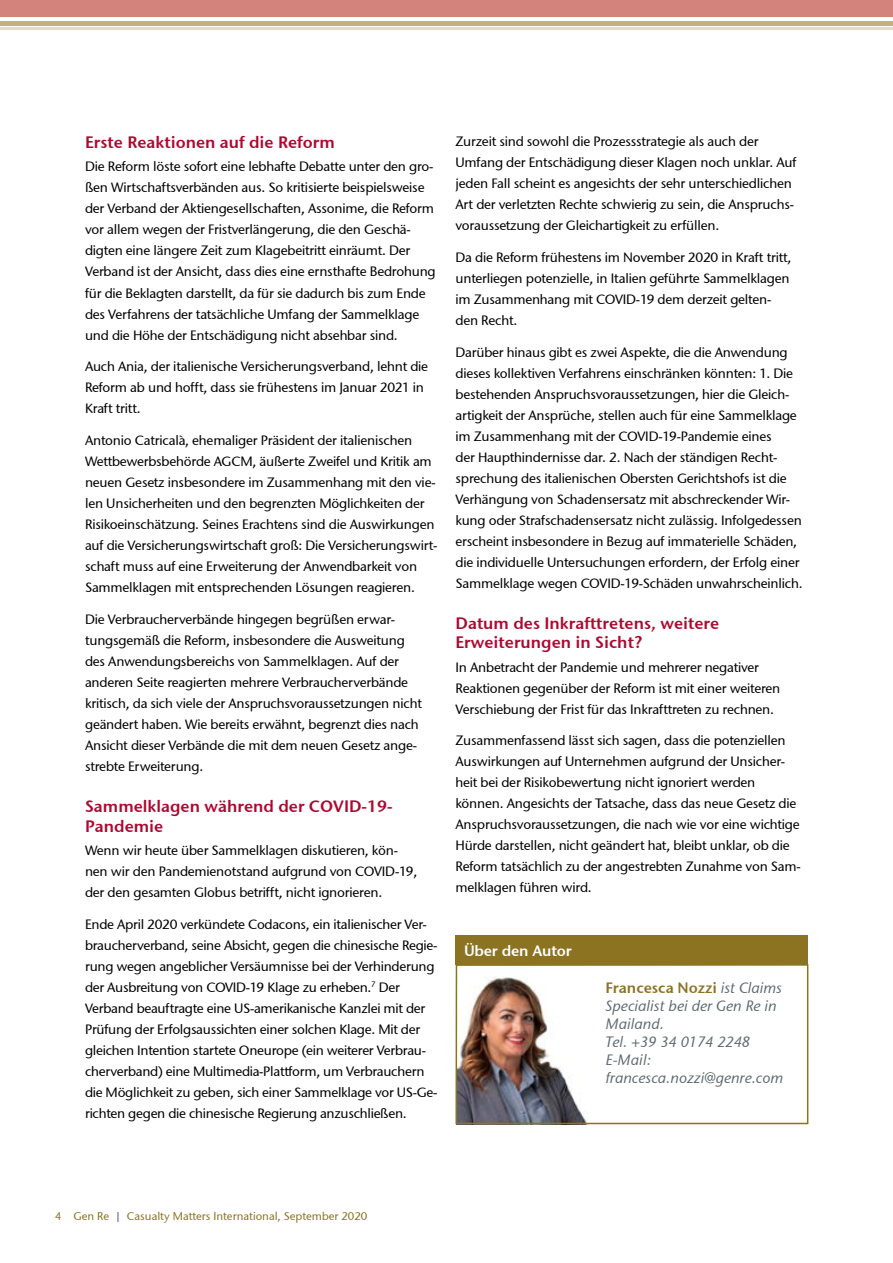
<style>
.page{position:relative;width:893px;height:1263px;background:#fff}
.page>*{position:absolute;margin:0;border:0;box-sizing:border-box;transform-origin:0 0}
.t1{font:600 16.5px/19.5px "Stone Sans GC Re";color:#ad0830}
.t2{font:italic 15px/18px "Stone Sans GC Re";color:#5d6970}
.t3{font:600 15px "Stone Sans GC Re";letter-spacing:-.015em;color:#fff}
.t4{font:13.5px/21px "Stone Sans GC Re";letter-spacing:-.015em;color:#000}
.t5{font:11.25px "Stone Sans GC Re";color:#8c7322}
.s1{font-weight:600;font-style:normal;color:#8c7322}
.s2{color:#5d6970}
</style>
<div class="page">
<div style="left:0;top:0;width:893px;height:17px;background:#d3837c"></div>
<div style="left:0;top:21px;width:893px;height:5px;background:#c4b180"></div>
<hr style="left:0;top:28px;width:893px;height:2px;background:#e6dbc3">
<img style="left:458px;top:977px;width:128px;height:144px">
<div style="left:455px;top:935px;width:353px;height:30px;background:#8c7322"></div>
<div style="left:455px;top:964px;width:353px;height:160px;border:2px solid #8c7322"></div>
<p class="t1" style="left:85px;top:133px;width:251px">Erste Reaktionen auf die Reform</p>
<p class="t4" style="left:85px;top:156px;width:352px">Die Reform löste sofort eine lebhafte Debatte unter den gro&shy;ßen Wirtschaftsverbänden aus. So kritisierte beispielsweise der Verband der Aktiengesellschaften, Assonime, die Reform vor allem wegen der Fristverlängerung, die den Geschä&shy;digten eine längere Zeit zum Klagebeitritt einräumt. Der Verband ist der Ansicht, dass dies eine ernsthafte Bedrohung für die Beklagten darstellt, da für sie dadurch bis zum Ende des Verfahrens der tatsächliche Umfang der Sammelklage und die Höhe der Entschädigung nicht absehbar sind.</p>
<p class="t4" style="left:85px;top:356px;width:345px">Auch Ania, der italienische Versicherungsverband, lehnt die<br>Reform ab und hofft, dass sie frühestens im Januar 2021 in<br>Kraft tritt.</p>
<p class="t4" style="left:85px;top:430px;width:354px">Antonio Catricalà, ehemaliger Präsident der italienischen Wettbewerbsbehörde AGCM, äußerte Zweifel und Kritik am neuen Gesetz insbesondere im Zusammenhang mit den vie&shy;len Unsicherheiten und den begrenzten Möglichkeiten der Risikoeinschätzung. Seines Erachtens sind die Auswirkungen auf die Versicherungswirtschaft groß: Die Versicherungswirt&shy;schaft muss auf eine Erweiterung der Anwendbarkeit von Sammelklagen mit entsprechenden Lösungen reagieren.</p>
<p class="t4" style="left:85px;top:609px;width:338px">Die Verbraucherverbände hingegen begrüßen erwar&shy;tungsgemäß die Reform, insbesondere die Ausweitung des Anwendungsbereichs von Sammelklagen. Auf der anderen Seite reagierten mehrere Verbraucherverbände kritisch, da sich viele der Anspruchsvoraussetzungen nicht geändert haben. Wie bereits erwähnt, begrenzt dies nach Ansicht dieser Verbände die mit dem neuen Gesetz ange&shy;strebte -Erweiterung.</p>
<p class="t1" style="left:85px;top:796px;width:309px">Sammelklagen während der COVID-19-<br>Pandemie</p>
<p class="t4" style="left:85px;top:839px;width:334px">Wenn wir heute über Sammelklagen diskutieren, kön&shy;nen wir den Pandemienotstand aufgrund von COVID-19, der den gesamten Globus betrifft, nicht ignorieren.</p>
<p class="t4" style="left:85px;top:913px;width:354px">Ende April 2020 verkündete Codacons, ein italienischer Ver&shy;braucherverband, seine Absicht, gegen die chinesische Regie&shy;rung wegen angeblicher Versäumnisse bei der Verhinderung der Ausbreitung von COVID-19 Klage zu erheben.<sup>7</sup> Der Verband beauftragte eine US-amerikanische Kanzlei mit der Prüfung der Erfolgsaussichten einer solchen Klage. Mit der gleichen Intention startete Oneurope (ein weiterer Verbrau&shy;cherverband) eine Multimedia-Plattform, um Verbrauchern die Möglichkeit zu geben, sich einer Sammelklage vor US-Ge&shy;richten gegen die chinesische Regierung -anzuschließen.</p>
<p class="t4" style="left:455px;top:131px;width:342px">Zurzeit sind sowohl die Prozessstrategie als auch der Umfang der Entschädigung dieser Klagen noch unklar. Auf jeden Fall scheint es angesichts der sehr unterschiedlichen Art der verletzten Rechte schwierig zu sein, die Anspruchs&shy;voraussetzung der Gleichartigkeit zu erfüllen.</p>
<p class="t4" style="left:455px;top:247px;width:337px">Da die Reform frühestens im November 2020 in Kraft tritt, unterliegen potenzielle, in Italien geführte Sammelklagen im Zusammenhang mit COVID-19 dem derzeit gelten&shy;den Recht.</p>
<p class="t4" style="left:455px;top:341px;width:349px">Darüber hinaus gibt es zwei Aspekte, die die Anwendung dieses kollektiven Verfahrens einschränken könnten: 1. Die bestehenden Anspruchsvoraussetzungen, hier die Gleich&shy;artigkeit der Ansprüche, stellen auch für eine Sammelklage im Zusammenhang mit der COVID-19-Pandemie eines<br>der Haupthindernisse dar. 2. Nach der ständigen Recht&shy;sprechung des italienischen Obersten Gerichtshofs ist die Verhängung von Schadensersatz mit abschreckender Wir&shy;kung oder Strafschadensersatz nicht zulässig. Infolgedessen erscheint insbesondere in Bezug auf immaterielle Schäden, die individuelle Untersuchungen erfordern, der Erfolg einer Sammelklage wegen COVID-19-Schäden unwahrscheinlich.</p>
<p class="t1" style="left:455px;top:613px;width:265px">Datum des Inkrafttretens, weitere<br>Erweiterungen in Sicht?</p>
<p class="t4" style="left:455px;top:656px;width:326px">In Anbetracht der Pandemie und mehrerer negativer<br>Reaktionen gegenüber der Reform ist mit einer weiteren<br>Verschiebung der Frist für das Inkrafttreten zu rechnen.</p>
<p class="t4" style="left:455px;top:730px;width:347px">Zusammenfassend lässt sich sagen, dass die potenziellen Auswirkungen auf Unternehmen aufgrund der Unsicher&shy;heit bei der Risikobewertung nicht ignoriert werden können. Angesichts der Tatsache, dass das neue Gesetz die Anspruchsvoraussetzungen, die nach wie vor eine wichtige Hürde darstellen, nicht geändert hat, bleibt unklar, ob die Reform tatsächlich zu der angestrebten Zunahme von Sam&shy;melklagen führen wird.</p>
<p class="t3" style="left:464px;top:941px;width:109px">Über den Autor</p>
<p class="t2" style="left:605px;top:979px;width:179px"><span class="s1">Francesca Nozzi</span> ist Claims<br>Specialist bei der Gen Re in<br>Mailand.<br>Tel. +39 34 0174 2248<br>E-Mail: francesca.nozzi@genre.com</p>
<p class="t5" style="left:55px;top:1209px;width:313px">4 Gen Re <span class="s2">|</span> Casualty Matters International, September 2020</p>
</div>
